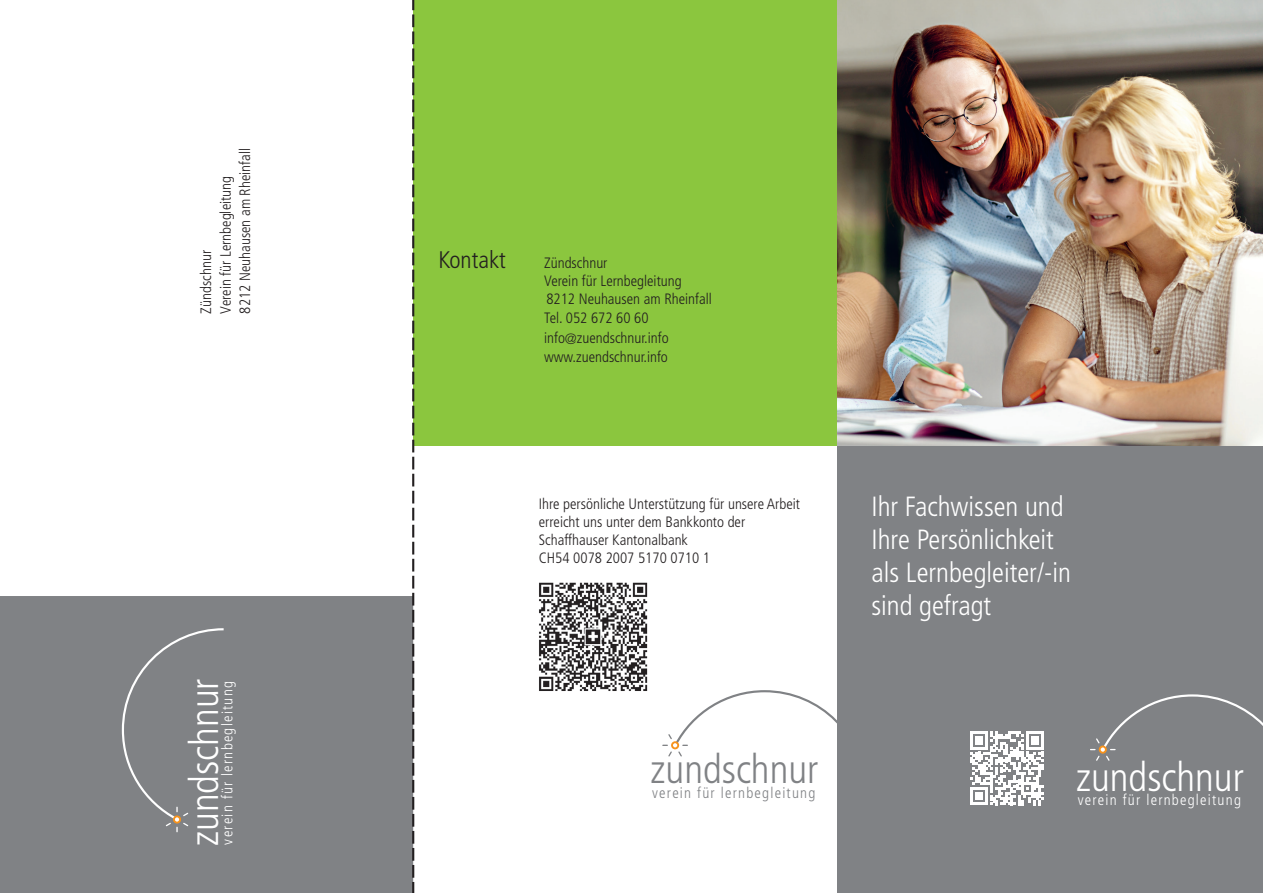
<style>
.page{position:relative;width:1263px;height:893px;background:#fff}
.page>*{position:absolute;margin:0;border:0;box-sizing:border-box;transform-origin:0 0}
.t1{font:300 condensed 40.5px "Frutiger";color:#fff}
.t2{font:300 condensed 40.5px "Frutiger";color:#808285}
.t3{font:300 condensed 27.75px/33px "Frutiger";color:#fff}
.t4{font:300 condensed 24px "Frutiger";color:#231f20}
.t5{font:300 condensed 15px/18px "Frutiger";color:#231f20}
.t6{font:300 condensed 15px "Frutiger";letter-spacing:.08em;color:#fff}
.t7{font:300 condensed 15px "Frutiger";letter-spacing:.08em;color:#808285}
</style>
<div class="page">
<div style="left:413px;top:0;width:425px;height:446px;background:#8bc63e"></div>
<div style="left:838px;top:446px;width:425px;height:447px;background:#808285"></div>
<svg style="left:1090px;top:694px;width:173px;height:67px"></svg>
<div style="left:0;top:596px;width:413px;height:297px;background:#808285"></div>
<svg style="left:121px;top:628px;width:103px;height:204px"></svg>
<svg style="left:412px;top:0;width:2px;height:893px"></svg>
<svg style="left:970px;top:732px;width:74px;height:73px"></svg>
<svg style="left:837px;top:0;width:1px;height:446px"></svg>
<svg style="left:663px;top:689px;width:175px;height:105px"></svg>
<img style="left:539px;top:582px;width:109px;height:109px">
<img style="left:838px;top:0;width:425px;height:446px">
<p class="t5" style="left:196px;top:314px;width:167px;line-height:19.5px;rotate:-90deg">Zündschnur<br>Verein für Lernbegleitung<br>8212 Neuhausen am Rheinfall</p>
<h1 class="t1" style="left:181px;top:846px;width:169px;rotate:-90deg">zundschnur</h1>
<p class="t6" style="left:219px;top:844px;width:165px;rotate:-90deg">verein für lernbegleitung</p>
<h3 class="t4" style="left:438px;top:246px;width:69px">Kontakt</h3>
<p class="t5" style="left:544px;top:254px;width:169px">Zündschnur<br>Verein für Lernbegleitung<br>8212 Neuhausen am Rheinfall</p>
<p class="t5" style="left:544px;top:309px;width:126px;line-height:19.5px">Tel. 052 672 60 60 info@zuendschnur.info www.zuendschnur.info</p>
<p class="t5" style="left:539px;top:495px;width:263px">Ihre persönliche Unterstützung für unsere Arbeit erreicht uns unter dem Bankkonto der Schaffhauser Kantonalbank<br>CH54 0078 2007 5170 0710 1</p>
<h1 class="t2" style="left:651px;top:746px;width:169px">zundschnur</h1>
<p class="t7" style="left:652px;top:784px;width:165px">verein für lernbegleitung</p>
<h2 class="t3" style="left:871px;top:490px;width:201px">Ihr Fachwissen und<br>Ihre Persönlichkeit als Lernbegleiter/-in sind gefragt</h2>
<h1 class="t1" style="left:1076px;top:754px;width:169px">zundschnur</h1>
<p class="t6" style="left:1078px;top:791px;width:165px">verein für lernbegleitung</p>
</div>
